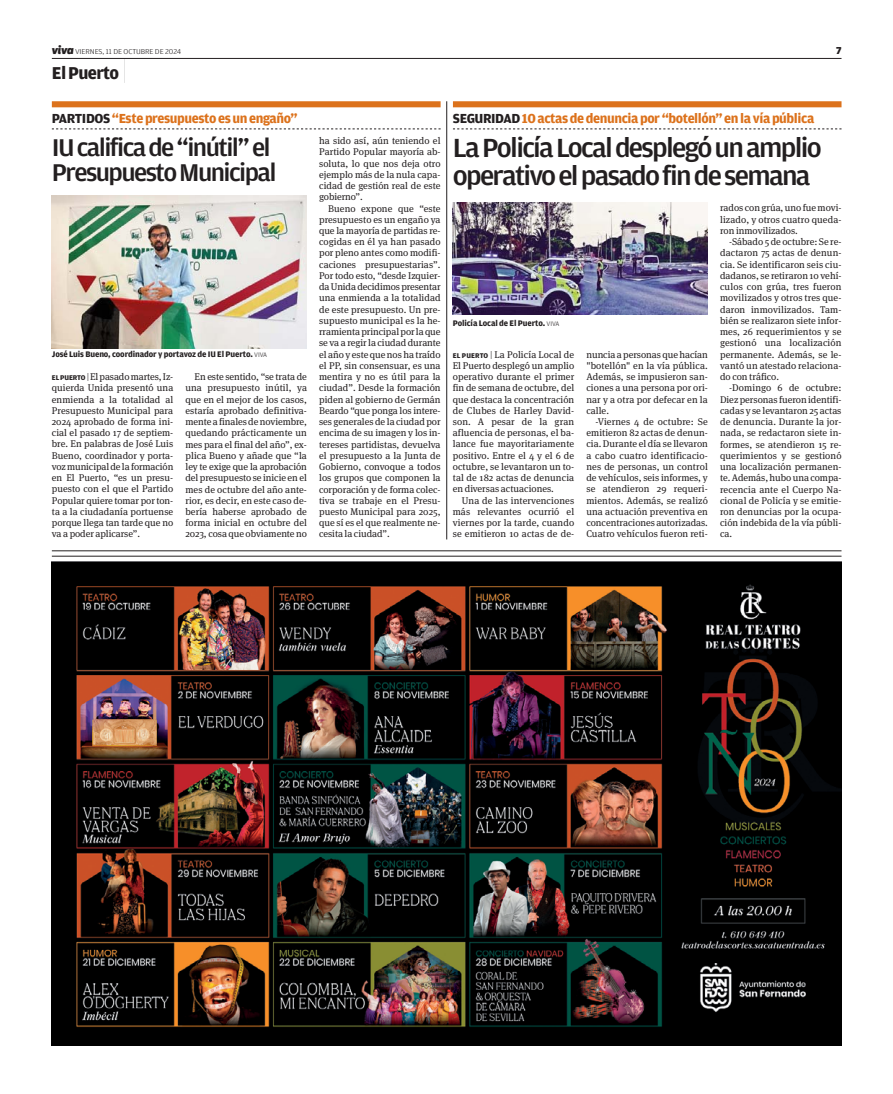
<style>
.page{position:relative;width:893px;height:1094px;background:#fff}
.page>*{position:absolute;margin:0;border:0;box-sizing:border-box;transform-origin:0 0}
.t1{font:500 27.9px/27.9px "Amplitude";letter-spacing:-.06em;color:#231f20;scale:1.05 1}
.t2{font:500 25.65px/25.7px "Amplitude";letter-spacing:-.06em;color:#231f20;scale:1.05 1}
.t3{font:700 18.15px "Amplitude";letter-spacing:-.035em;color:#231f20}
.t4{font:700 13.95px "Amplitude";letter-spacing:-.03em;color:#dc721c}
.t5{font:900 10.65px "Amplitude";color:#231f20}
.t6{font:9.75px/11.2px "Meta Serif OT";letter-spacing:.005em;color:#231f20;text-align:justify}
.t7{font:700 8.55px "Amplitude";letter-spacing:-.015em;color:#231f20}
.t8{font:300 7.5px "Amplitude";letter-spacing:-.01em;color:#231f20;scale:1.1 1}
.s1{font-family:"Apex New";font-weight:800;font-style:italic;font-size:11.85px}
.s2{font-family:"Apex New";font-weight:100;font-size:24.6px}
.s3{color:#231f20}
.s4{font-weight:300;font-size:6.9px}
.s5{font-family:"Amplitude";font-weight:700;font-size:7.35px}
.s6{font-family:"Amplitude";font-weight:300}
</style>
<div class="page">
<hr style="left:52px;top:58px;width:789px;height:1px;background:#231f20">
<div style="left:52px;top:101px;width:388px;height:6px;background:#dc721c"></div>
<svg style="left:52px;top:129px;width:388px;height:1px"></svg>
<div style="left:453px;top:101px;width:388px;height:6px;background:#dc721c"></div>
<svg style="left:453px;top:129px;width:388px;height:1px"></svg>
<hr style="left:52px;top:550px;width:789px;height:1px;background:#231f20">
<hr style="left:52px;top:556px;width:789px;height:1px;background:#231f20">
<img style="left:52px;top:562px;width:789px;height:483px">
<img style="left:52px;top:195px;width:255px;height:153px">
<img style="left:453px;top:202px;width:254px;height:113px">
<hr style="left:446px;top:101px;width:1px;height:438px;background:#231f20">
<p class="t8" style="left:52px;top:49px;width:119px"><span class="s1">viva</span> VIERNES, 11 DE OCTUBRE DE 2024</p>
<p class="t5" style="left:836px;top:46px;width:7px">7</p>
<h3 class="t3" style="left:52px;top:66px;width:76px">El Puerto <span class="s2">|</span></h3>
<h3 class="t4" style="left:52px;top:113px;width:247px"><span class="s3">PARTIDOS</span>“Este presupuesto es un engaño”</h3>
<h2 class="t2" style="left:52px;top:136px;width:215px">IU califica de “inútil” el<br>Presupuesto Municipal</h2>
<h3 class="t4" style="left:453px;top:113px;width:363px"><span class="s3">SEGURIDAD</span>10 actas de denuncia por “botellón” en la vía pública</h3>
<h1 class="t1" style="left:453px;top:136px;width:353px">La Policía Local desplegó un amplio operativo el pasado fin de semana</h1>
<p class="t6" style="left:319px;top:135px;width:123px">ha sido así, aún teniendo el Partido Popular mayoría ab&shy;soluta, lo que nos deja otro ejemplo más de la nula capa&shy;cidad de gestión real de este gobierno”.</p>
<p class="t6" style="left:319px;top:203px;width:123px;text-indent:9px">Bueno expone que “este presupuesto es un engaño ya que la mayoría de partidas re&shy;cogidas en él ya han pasado por pleno antes como modifi&shy;caciones presupuestarias”.<br>Por todo esto, “desde Izquier&shy;da Unida decidimos presentar una enmienda a la totalidad de este presupuesto. Un pre&shy;supuesto municipal es la he&shy;rramienta principal por la que se va a regir la ciudad durante el año y este que nos ha traído el PP, sin consensuar, es una mentira y no es útil para la ciudad”. Desde la formación piden al gobierno de Germán Beardo “que ponga los intere&shy;ses generales de la ciudad por encima de su imagen y los in&shy;tereses partidistas, devuelva el presupuesto a la Junta de Gobierno, convoque a todos los grupos que componen la corporación y de forma colec&shy;tiva se trabaje en el Presu&shy;puesto Municipal para 2025, que sí es el que realmente ne&shy;cesita la ciudad”.</p>
<p class="t6" style="left:720px;top:203px;width:123px">rados con grúa, uno fue movi&shy;lizado, y otros cuatro queda&shy;ron inmovilizados.</p>
<p class="t6" style="left:720px;top:237px;width:123px;text-indent:9px">-Sábado 5 de octubre: Se re&shy;dactaron 75 actas de denun&shy;cia. Se identificaron seis ciu&shy;dadanos, se retiraron 10 vehí&shy;culos con grúa, tres fueron movilizados y otros tres que&shy;daron inmovilizados. Tam&shy;bién se realizaron siete infor&shy;mes, 26 requerimientos y se gestionó una localización permanente. Además, se le&shy;vantó un atestado relaciona&shy;do con tráfico.</p>
<p class="t6" style="left:720px;top:383px;width:123px;text-indent:9px">-Domingo 6 de octubre:<br>Diez personas fueron identifi&shy;cadas y se levantaron 25 actas de denuncia. Durante la jor&shy;nada, se redactaron siete in&shy;formes, se atendieron 15 re&shy;querimientos y se gestionó una localización permanen&shy;te. Además, hubo una compa&shy;recencia ante el Cuerpo Na&shy;cional de Policía y se emitie&shy;ron denuncias por la ocupa&shy;ción indebida de la vía públi&shy;ca.</p>
<p class="t7" style="left:453px;top:320px;width:108px">Policía Local de El Puerto. <span class="s4">VIVA</span></p>
<p class="t7" style="left:52px;top:351px;width:217px">José Luis Bueno, coordinador y portavoz de IU El Puerto. <span class="s4">VIVA</span></p>
<p class="t6" style="left:586px;top:349px;width:123px">nuncia a personas que hacían "botellón" en la vía pública.<br>Además, se impusieron san&shy;ciones a una persona por ori&shy;nar y a otra por defecar en la calle.</p>
<p class="t6" style="left:586px;top:416px;width:123px;text-indent:9px">-Viernes 4 de octubre: Se emitieron 82 actas de denun&shy;cia. Durante el día se llevaron a cabo cuatro identificacio&shy;nes de personas, un control de vehículos, seis informes, y se atendieron 29 requeri&shy;mientos. Además, se realizó una actuación preventiva en concentraciones autorizadas.<br>Cuatro vehículos fueron reti-</p>
<p class="t6" style="left:453px;top:349px;width:123px"><span class="s5">EL PUERTO</span> <span class="s6">|</span> La Policía Local de El Puerto desplegó un amplio operativo durante el primer fin de semana de octubre, del que destaca la concentración de Clubes de Harley David&shy;son. A pesar de la gran afluencia de personas, el ba&shy;lance fue mayoritariamente positivo. Entre el 4 y el 6 de octubre, se levantaron un to&shy;tal de 182 actas de denuncia en diversas actuaciones.</p>
<p class="t6" style="left:453px;top:495px;width:123px;text-indent:9px">Una de las intervenciones más relevantes ocurrió el viernes por la tarde, cuando se emitieron 10 actas de de-</p>
<p class="t6" style="left:52px;top:371px;width:123px"><span class="s5">EL PUERTO</span> <span class="s6">|</span>El pasado martes, Iz&shy;quierda Unida presentó una enmienda a la totalidad al Presupuesto Municipal para 2024 aprobado de forma ini&shy;cial el pasado 17 de septiem&shy;bre. En palabras de José Luis Bueno, coordinador y porta&shy;voz municipal de la formación en El Puerto, “es un presu&shy;puesto con el que el Partido Popular quiere tomar por ton&shy;ta a la ciudadanía portuense porque llega tan tarde que no va a poder aplicarse”.</p>
<p class="t6" style="left:185px;top:371px;width:123px;text-indent:9px">En este sentido, “se trata de una presupuesto inútil, ya que en el mejor de los casos, estaría aprobado definitiva&shy;mente a finales de noviembre, quedando prácticamente un mes para el final del año”, ex&shy;plica Bueno y añade que “la ley te exige que la aprobación del presupuesto se inicie en el mes de octubre del año ante&shy;rior, es decir, en este caso de&shy;bería haberse aprobado de forma inicial en octubre del 2023, cosa que obviamente no</p>
</div>
